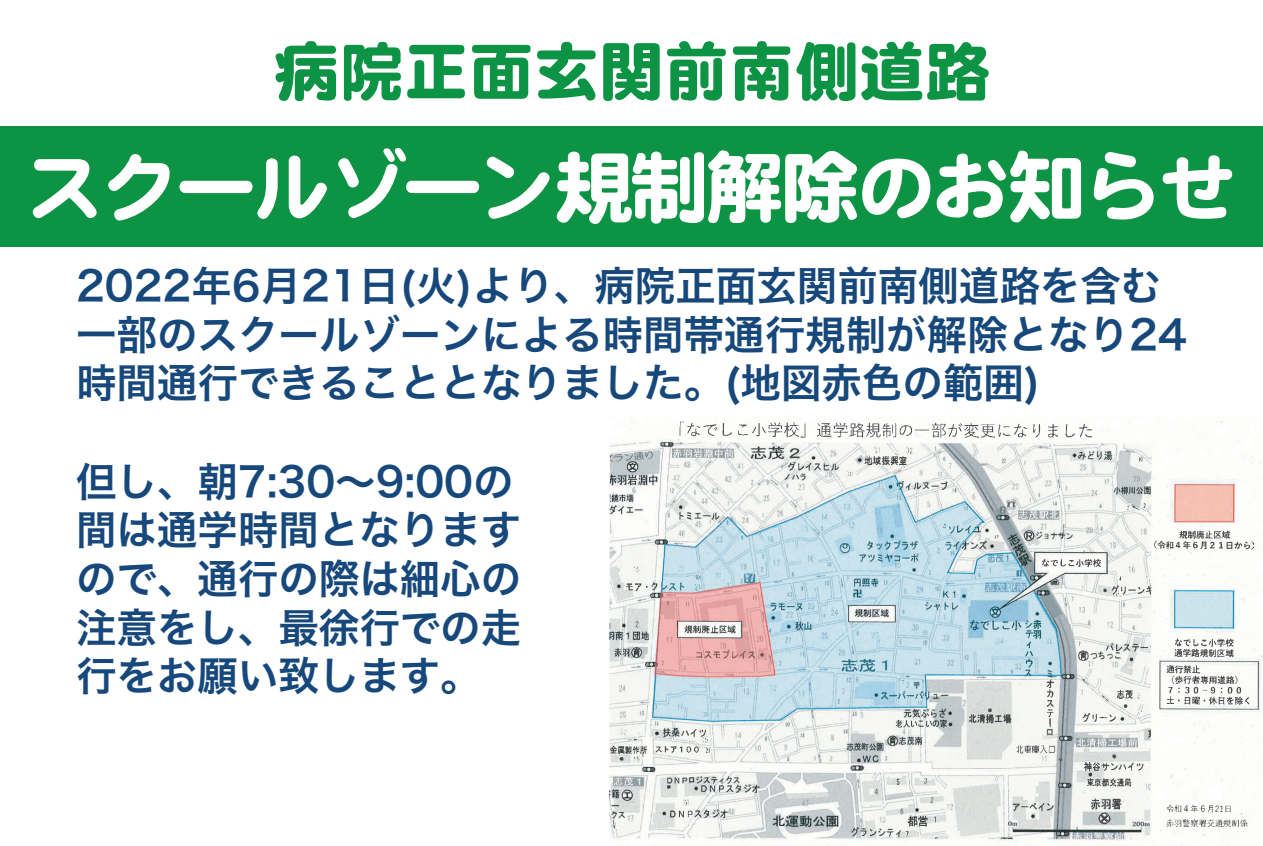
<style>
.page{position:relative;width:1263px;height:846px;background:#fff}
.page>*{position:absolute;margin:0;border:0;box-sizing:border-box;transform-origin:0 0}
.t1{font:79.5px "DF Maru Gothic SB MP RKSJ H";letter-spacing:-.05em;color:#fff}
.t2{font:65.1px "DF Maru Gothic SB MP RKSJ H";color:#0d9344}
.t3{font:40.5px/48.6px "Hira Kaku Pro N W6";color:#17487b}
</style>
<div class="page">
<div style="left:0;top:127px;width:1263px;height:120px;background:#0d9344"></div>
<img style="left:609px;top:421px;width:644px;height:417px">
<img style="left:609px;top:444px;width:511px;height:293px">
<h2 class="t2" style="left:273px;top:39px;width:717px">病院正面玄関前南側道路</h2>
<h1 class="t1" style="left:25px;top:147px;width:1214px">スクールゾーン規制解除のお知らせ</h1>
<p class="t3" style="left:76px;top:260px;width:1112px">2022年6月21日(火)より、病院正面玄関前南側道路を含む一部のスクールゾーンによる時間帯通行規制が解除となり24時間通行できることとなりました。(地図赤色の範囲)</p>
<p class="t3" style="left:76px;top:456px;width:447px">但し、朝7:30～9:00の間は通学時間となりますので、通行の際は細心の注意をし、最徐行での走行をお願い致します。</p>
</div>
